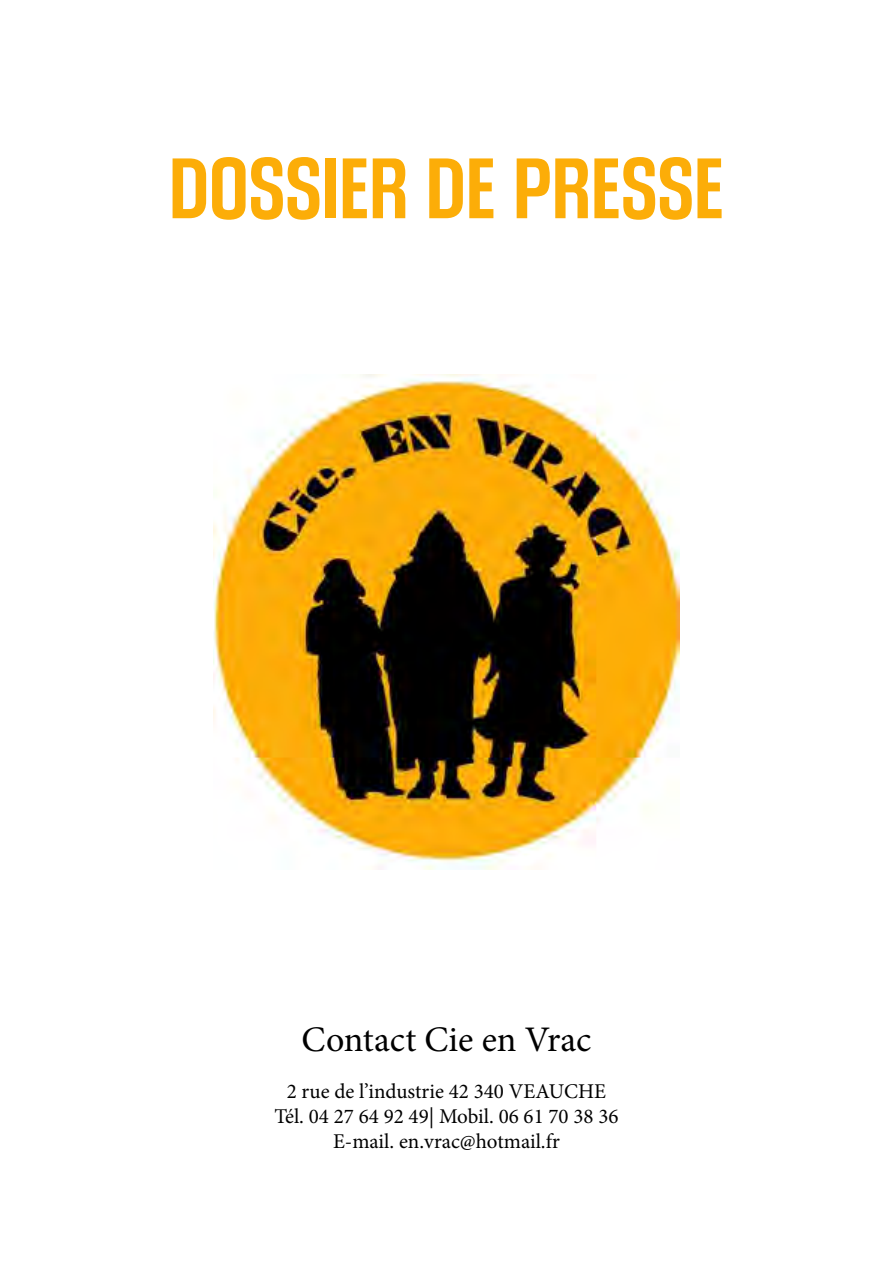
<style>
.page{position:relative;width:893px;height:1263px;background:#fff}
.page>*{position:absolute;margin:0;border:0;box-sizing:border-box;transform-origin:0 0}
.t1{font:700 90px "Maqui Rg";color:#fcad08}
.t2{font:36px "Minion Pro";color:#000}
.t3{font:21px "Minion Pro";color:#000}
</style>
<div class="page">
<img style="left:213px;top:374px;width:467px;height:496px">
<p class="t1" style="left:169px;top:136px;width:556px">DOSSIER DE PRESSE</p>
<p class="t2" style="left:302px;top:1015px;width:291px">Contact Cie en Vrac</p>
<p class="t3" style="left:287px;top:1077px;width:321px">2 rue de l’industrie 42 340 VEAUCHE</p>
<p class="t3" style="left:274px;top:1102px;width:346px">Tél. 04 27 64 92 49| Mobil. 06 61 70 38 36</p>
<p class="t3" style="left:333px;top:1127px;width:228px">E-mail. en.vrac@hotmail.fr</p>
</div>
